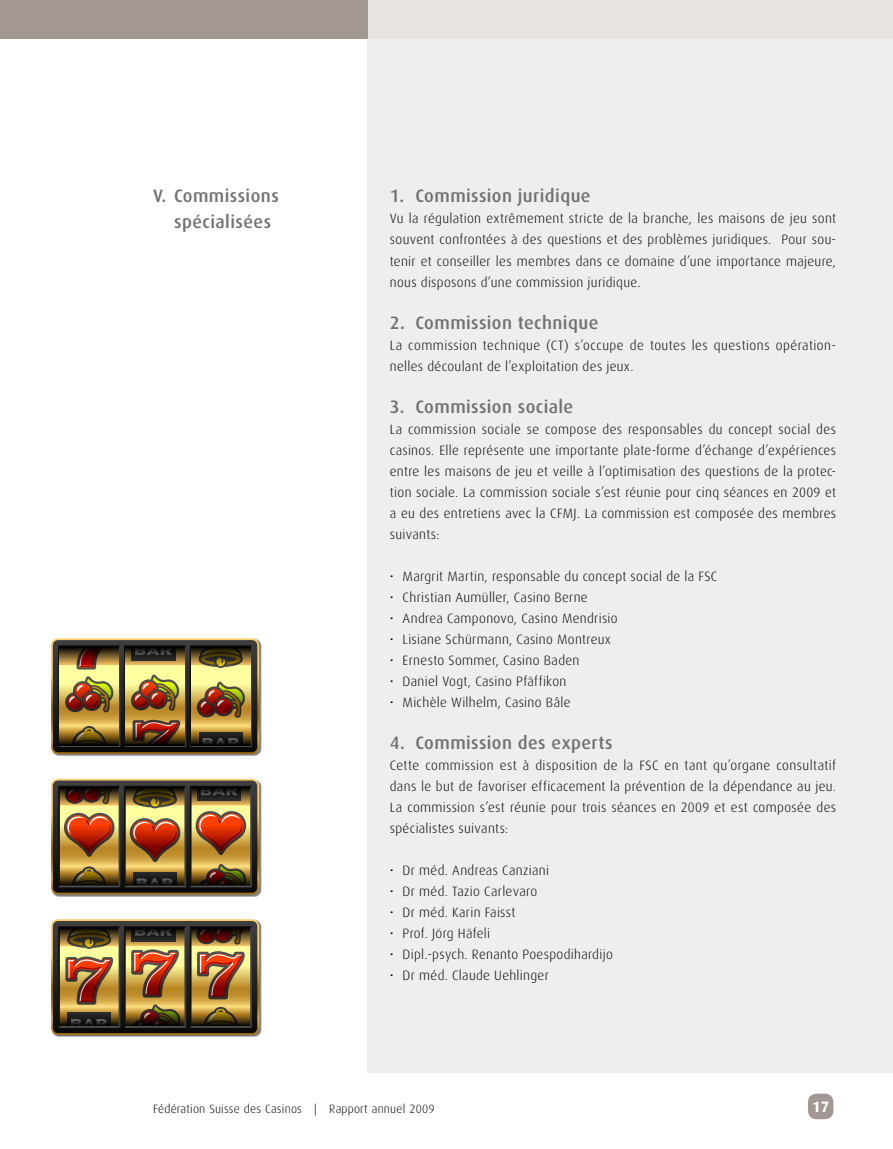
<style>
.page{position:relative;width:893px;height:1149px;background:#fff}
.page>*{position:absolute;margin:0;border:0;box-sizing:border-box;transform-origin:0 0}
.t1{font:500 18px/25.5px "Dax";letter-spacing:.025em;color:#707172}
.t2{font:700 15px "Dax";color:#fff}
.t3{font:300 13.5px/21px "Dax";letter-spacing:.025em;color:#000;text-align:justify}
.t4{font:300 12px "Dax";letter-spacing:.015em;color:#000}
</style>
<div class="page">
<div style="left:808px;top:1093px;width:25px;height:25px;background:#a29792;border-radius:9px"></div>
<div style="left:367px;top:0;width:526px;height:1071px;background:#f0eeed"></div>
<div style="left:367px;top:0;width:526px;height:38px;background:#e6e3e1"></div>
<div style="left:0;top:0;width:367px;height:38px;background:#a29792"></div>
<div style="left:52px;top:779px;width:209px;height:117px;background:#000;opacity:.5"></div>
<svg style="left:51px;top:778px;width:208px;height:116px;background:#886337"></svg>
<div style="left:52px;top:920px;width:209px;height:116px;background:#000;opacity:.5"></div>
<img style="left:51px;top:919px;width:208px;height:115px">
<div style="left:52px;top:639px;width:209px;height:117px;background:#000;opacity:.5"></div>
<img style="left:51px;top:638px;width:208px;height:115px">
<h1 class="t1" style="left:174px;top:183px;width:106px;text-indent:-21px">V. Commissions spécialisées</h1>
<h1 class="t1" style="left:390px;top:183px;width:202px">1. Commission juridique</h1>
<p class="t3" style="left:390px;top:208px;width:448px">Vu la régulation extrêmement stricte de la branche, les maisons de jeu sont souvent confrontées à des questions et des problèmes juridiques. Pour sou&shy;tenir et conseiller les membres dans ce domaine d’une importance majeure, nous disposons d’une commission juridique.</p>
<h1 class="t1" style="left:390px;top:309px;width:210px">2. Commission technique</h1>
<p class="t3" style="left:390px;top:334px;width:448px">La commission technique (CT) s’occupe de toutes les questions opération&shy;nelles découlant de l’exploitation des jeux.</p>
<h1 class="t1" style="left:390px;top:393px;width:185px">3. Commission sociale</h1>
<p class="t3" style="left:390px;top:418px;width:448px">La commission sociale se compose des responsables du concept social des casinos. Elle représente une importante plate-forme d’échange d’expériences entre les maisons de jeu et veille à l’optimisation des questions de la protec&shy;tion sociale. La commission sociale s’est réunie pour cinq séances en 2009 et a eu des entretiens avec la CFMJ. La commission est composée des membres suivants:</p>
<p class="t3" style="left:390px;top:565px;width:329px">• Margrit Martin, responsable du concept social de la FSC</p>
<p class="t3" style="left:390px;top:586px;width:199px">• Christian Aumüller, Casino Berne</p>
<p class="t3" style="left:390px;top:607px;width:229px">• Andrea Camponovo, Casino Mendrisio</p>
<p class="t3" style="left:390px;top:628px;width:223px">• Lisiane Schürmann, Casino Montreux</p>
<p class="t3" style="left:390px;top:649px;width:191px">• Ernesto Sommer, Casino Baden</p>
<p class="t3" style="left:390px;top:670px;width:178px">• Daniel Vogt, Casino Pfäffikon</p>
<p class="t3" style="left:390px;top:691px;width:182px">• Michèle Wilhelm, Casino Bâle</p>
<h1 class="t1" style="left:390px;top:729px;width:224px">4. Commission des experts</h1>
<p class="t3" style="left:390px;top:754px;width:448px">Cette commission est à disposition de la FSC en tant qu’organe consultatif dans le but de favoriser efficacement la prévention de la dépendance au jeu.<br>La commission s’est réunie pour trois séances en 2009 et est composée des spécialistes suivants:</p>
<p class="t3" style="left:390px;top:859px;width:161px">• Dr méd. Andreas Canziani</p>
<p class="t3" style="left:390px;top:880px;width:149px">• Dr méd. Tazio Carlevaro</p>
<p class="t3" style="left:390px;top:901px;width:127px">• Dr méd. Karin Faisst</p>
<p class="t3" style="left:390px;top:922px;width:102px">• Prof. Jörg Häfeli</p>
<p class="t3" style="left:390px;top:943px;width:224px">• Dipl.-psych. Renanto Poespodihardijo</p>
<p class="t3" style="left:390px;top:964px;width:160px">• Dr méd. Claude Uehlinger</p>
<p class="t4" style="left:153px;top:1101px;width:283px">Fédération Suisse des Casinos | Rapport annuel 2009</p>
<p class="t2" style="left:812px;top:1098px;width:18px">17</p>
</div>
